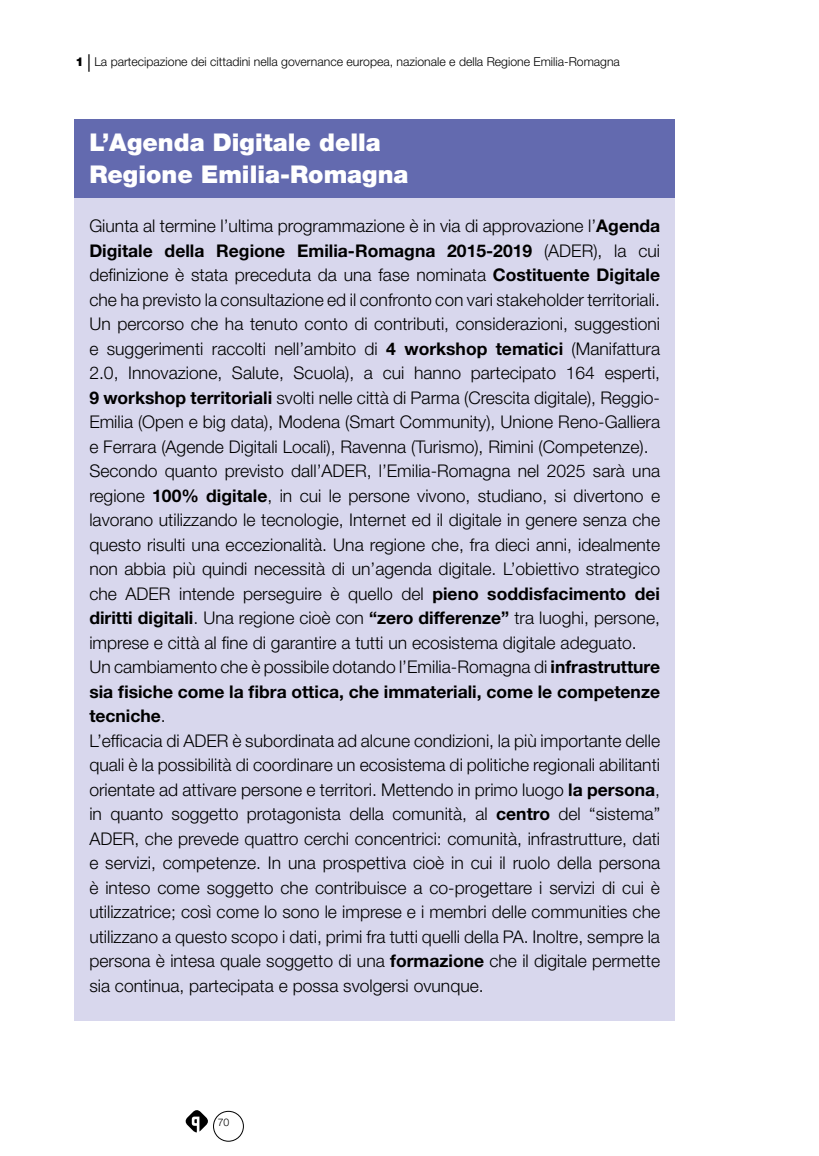
<style>
.page{position:relative;width:819px;height:1156px;background:#fff}
.page>*{position:absolute;margin:0;border:0;box-sizing:border-box;transform-origin:0 0}
.t1{font:900 24.5px/31.5px "Helvetica Neue LT Std";color:#fff}
.t2{font:300 17.5px/24.5px "Helvetica Neue LT Std";color:#000}
.t3{font:300 12.25px "Helvetica Neue LT Std";color:#000}
.t4{font:300 10.5px "Helvetica Neue LT Std";color:#000}
.s1{font-weight:900}
.s2{font-weight:400;font-size:17.5px}
.s3{font-weight:700}
</style>
<div class="page">
<div style="left:213px;top:1111px;width:30px;height:30px;border:1px solid #000;border-radius:50%"></div>
<svg style="left:185px;top:1110px;width:23px;height:22px"></svg>
<div style="left:74px;top:191px;width:601px;height:829px;background:#d8d7ed"></div>
<div style="left:74px;top:119px;width:601px;height:79px;background:#636aaf"></div>
<p class="t3" style="left:75px;top:54px;width:546px"><span class="s1">1</span> <span class="s2">|</span> La partecipazione dei cittadini nella governance europea, nazionale e della Regione Emilia-Romagna</p>
<h1 class="t1" style="left:89px;top:127px;width:321px">L’Agenda Digitale della<br>Regione Emilia-Romagna</h1>
<p class="t2" style="left:89px;top:213px;width:572px">Giunta al termine l’ultima programmazione è in via di approvazione l’<span class="s3">Agenda Digitale della Regione Emilia-Romagna 2015-2019</span> (ADER), la cui definizione è stata preceduta da una fase nominata <span class="s3">Costituente Digitale </span>che ha previsto la consultazione ed il confronto con vari stakeholder territoriali.<br>Un percorso che ha tenuto conto di contributi, considerazioni, suggestioni e suggerimenti raccolti nell’ambito di <span class="s3">4 workshop tematici</span> (Manifattura 2.0, Innovazione, Salute, Scuola), a cui hanno partecipato 164 esperti, <span class="s3">9 workshop territoriali</span> svolti nelle città di Parma (Crescita digitale), Reggio-Emilia (Open e big data), Modena (Smart Community), Unione Reno-Galliera e Ferrara (Agende Digitali Locali), Ravenna (Turismo), Rimini (Competenze).<br>Secondo quanto previsto dall’ADER, l’Emilia-Romagna nel 2025 sarà una regione <span class="s3">100% digitale</span>, in cui le persone vivono, studiano, si divertono e lavorano utilizzando le tecnologie, Internet ed il digitale in genere senza che questo risulti una eccezionalità. Una regione che, fra dieci anni, idealmente non abbia più quindi necessità di un’agenda digitale. L’obiettivo strategico che ADER intende perseguire è quello del <span class="s3">pieno soddisfacimento dei diritti digitali</span>. Una regione cioè con <span class="s3">“zero differenze”</span> tra luoghi, persone, imprese e città al fine di garantire a tutti un ecosistema digitale adeguato.<br>Un cambiamento che è possibile dotando l’Emilia-Romagna di <span class="s3">infrastrutture sia fisiche come la fibra ottica, che immateriali, come le competenze tecniche</span>.<br>L’efficacia di ADER è subordinata ad alcune condizioni, la più importante delle quali è la possibilità di coordinare un ecosistema di politiche regionali abilitanti orientate ad attivare persone e territori. Mettendo in primo luogo <span class="s3">la persona</span>, in quanto soggetto protagonista della comunità, al <span class="s3">centro</span> del “sistema” ADER, che prevede quattro cerchi concentrici: comunità, infrastrutture, dati e servizi, competenze. In una prospettiva cioè in cui il ruolo della persona è inteso come soggetto che contribuisce a co-progettare i servizi di cui è utilizzatrice; così come lo sono le imprese e i membri delle communities che utilizzano a questo scopo i dati, primi fra tutti quelli della PA. Inoltre, sempre la persona è intesa quale soggetto di una <span class="s3">formazione</span> che il digitale permette sia continua, partecipata e possa svolgersi ovunque.</p>
<p class="t4" style="left:218px;top:1115px;width:13px">70</p>
</div>
